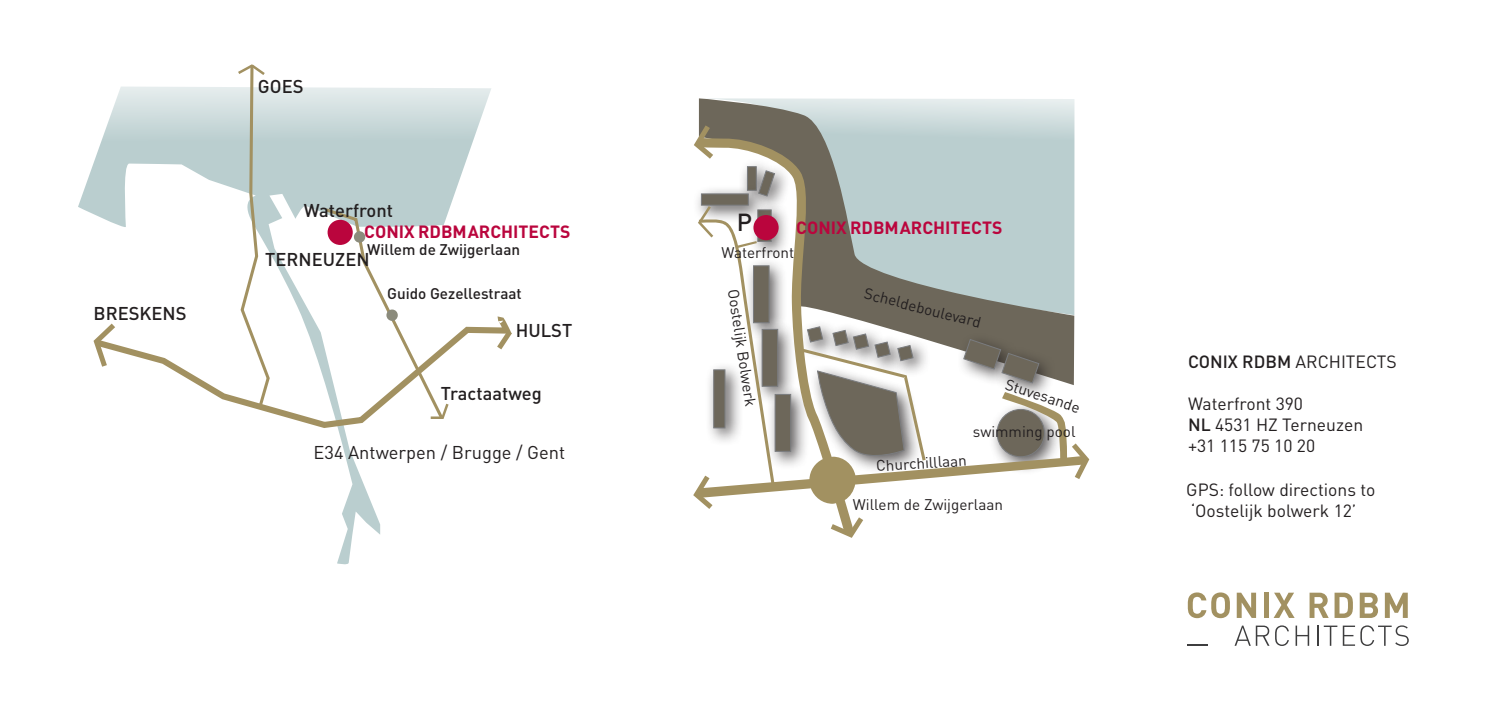
<style>
.page{position:relative;width:1489px;height:709px;background:#fff}
.page>*{position:absolute;margin:0;border:0;box-sizing:border-box;transform-origin:0 0}
.plan_macro_antwerpen{font:500 24.5px "DINOT";color:#231f20}
.plan_macro_antwerpen-2{font:500 18.25px "DINOT";color:#231f20}
.plan_macro_antwerpen-3{font:18.25px "DINOT";color:#231f20}
.plan_macro_antwerpen-4{font:17.5px "DINOT";color:#231f20}
.t1{font:700 17.5px "DINOT";color:#ba053d}
.plan_micro_antwerpen{font:15.25px "DINOT";color:#231f20}
.plan_macro_antwerpen-5{font:500 15.25px "DINOT";color:#231f20}
.s1{font-weight:500}
</style>
<div class="page">
<svg style="left:78px;top:86px;width:413px;height:479px"></svg>
<svg style="left:90px;top:317px;width:418px;height:114px"></svg>
<svg style="left:492px;top:325px;width:20px;height:30px"></svg>
<svg style="left:91px;top:318px;width:29px;height:54px"></svg>
<svg style="left:322px;top:206px;width:128px;height:215px"></svg>
<svg style="left:235px;top:64px;width:36px;height:348px"></svg>
<svg style="left:699px;top:98px;width:375px;height:40px;background:#bac3c0"></svg>
<svg style="left:698px;top:138px;width:377px;height:374px"></svg>
<div style="left:327px;top:220px;width:26px;height:25px;background:#ba053d;border-radius:50%"></div>
<div style="left:753px;top:215px;width:25px;height:25px;background:#ba053d;border-radius:50%"></div>
<svg style="left:693px;top:470px;width:25px;height:42px"></svg>
<svg style="left:830px;top:512px;width:33px;height:26px"></svg>
<svg style="left:697px;top:203px;width:19px;height:37px"></svg>
<svg style="left:1066px;top:438px;width:24px;height:46px"></svg>
<svg style="left:694px;top:120px;width:24px;height:44px"></svg>
<svg style="left:1187px;top:592px;width:42px;height:26px"></svg>
<svg style="left:1236px;top:592px;width:19px;height:26px"></svg>
<div style="left:1263px;top:592px;width:5px;height:26px;background:#a29161"></div>
<svg style="left:1273px;top:592px;width:21px;height:26px"></svg>
<svg style="left:1309px;top:592px;width:19px;height:26px"></svg>
<svg style="left:1334px;top:592px;width:18px;height:26px"></svg>
<svg style="left:1359px;top:592px;width:18px;height:26px"></svg>
<svg style="left:1384px;top:592px;width:23px;height:26px"></svg>
<hr style="left:1187px;top:644px;width:20px;height:2px;background:#3e3e3f">
<svg style="left:1234px;top:625px;width:54px;height:21px"></svg>
<svg style="left:1295px;top:625px;width:13px;height:21px"></svg>
<hr style="left:1316px;top:625px;width:2px;height:21px;background:#3e3e3f">
<svg style="left:1323px;top:625px;width:31px;height:21px"></svg>
<svg style="left:1360px;top:625px;width:48px;height:21px"></svg>
<p class="plan_macro_antwerpen-2" style="left:93px;top:302px;width:95px">BRESKENS</p>
<p class="plan_macro_antwerpen-2" style="left:258px;top:75px;width:47px">GOES</p>
<p class="plan_macro_antwerpen-2" style="left:304px;top:199px;width:91px">Waterfront</p>
<p class="t1" style="left:364px;top:220px;width:208px">CONIX RDBM ARCHITECTS</p>
<p class="plan_macro_antwerpen-5" style="left:367px;top:240px;width:154px">Willem de Zwijgerlaan</p>
<p class="plan_macro_antwerpen-5" style="left:387px;top:283px;width:136px">Guido Gezellestraat</p>
<p class="plan_macro_antwerpen-2" style="left:265px;top:247px;width:106px">TERNEUZEN</p>
<p class="plan_macro_antwerpen-2" style="left:515px;top:319px;width:58px">HULST</p>
<p class="plan_macro_antwerpen-2" style="left:441px;top:382px;width:102px">Tractaatweg</p>
<p class="plan_macro_antwerpen-3" style="left:313px;top:441px;width:253px">E34 Antwerpen / Brugge / Gent</p>
<p class="plan_macro_antwerpen" style="left:736px;top:207px;width:17px">P</p>
<p class="plan_micro_antwerpen" style="left:721px;top:243px;width:74px">Waterfront</p>
<p class="t1" style="left:796px;top:216px;width:208px">CONIX RDBM ARCHITECTS</p>
<p class="plan_micro_antwerpen" style="left:742px;top:288px;width:120px;rotate:81deg">Oostelijk Bolwerk</p>
<p class="plan_micro_antwerpen" style="left:866px;top:284px;width:122px;rotate:14deg">Scheldeboulevard</p>
<p class="plan_micro_antwerpen" style="left:1008px;top:374px;width:79px;rotate:18deg">Stuvesande</p>
<p class="plan_micro_antwerpen" style="left:972px;top:422px;width:104px">swimming pool</p>
<p class="plan_micro_antwerpen" style="left:875px;top:456px;width:92px;rotate:-3deg">Churchilllaan</p>
<p class="plan_micro_antwerpen" style="left:852px;top:494px;width:152px">Willem de Zwijgerlaan</p>
<p class="plan_macro_antwerpen-4" style="left:1187px;top:351px;width:210px"><span class="s1">CONIX RDBM</span> ARCHITECTS</p>
<p class="plan_macro_antwerpen-4" style="left:1187px;top:393px;width:117px">Waterfront 390</p>
<p class="plan_macro_antwerpen-4" style="left:1187px;top:414px;width:177px"><span class="s1">NL</span> 4531 HZ Terneuzen</p>
<p class="plan_macro_antwerpen-4" style="left:1187px;top:435px;width:129px">+31 115 75 10 20</p>
<p class="plan_macro_antwerpen-4" style="left:1186px;top:478px;width:190px">GPS: follow directions to</p>
<p class="plan_macro_antwerpen-4" style="left:1190px;top:499px;width:167px">‘Oostelijk bolwerk 12’</p>
</div>
